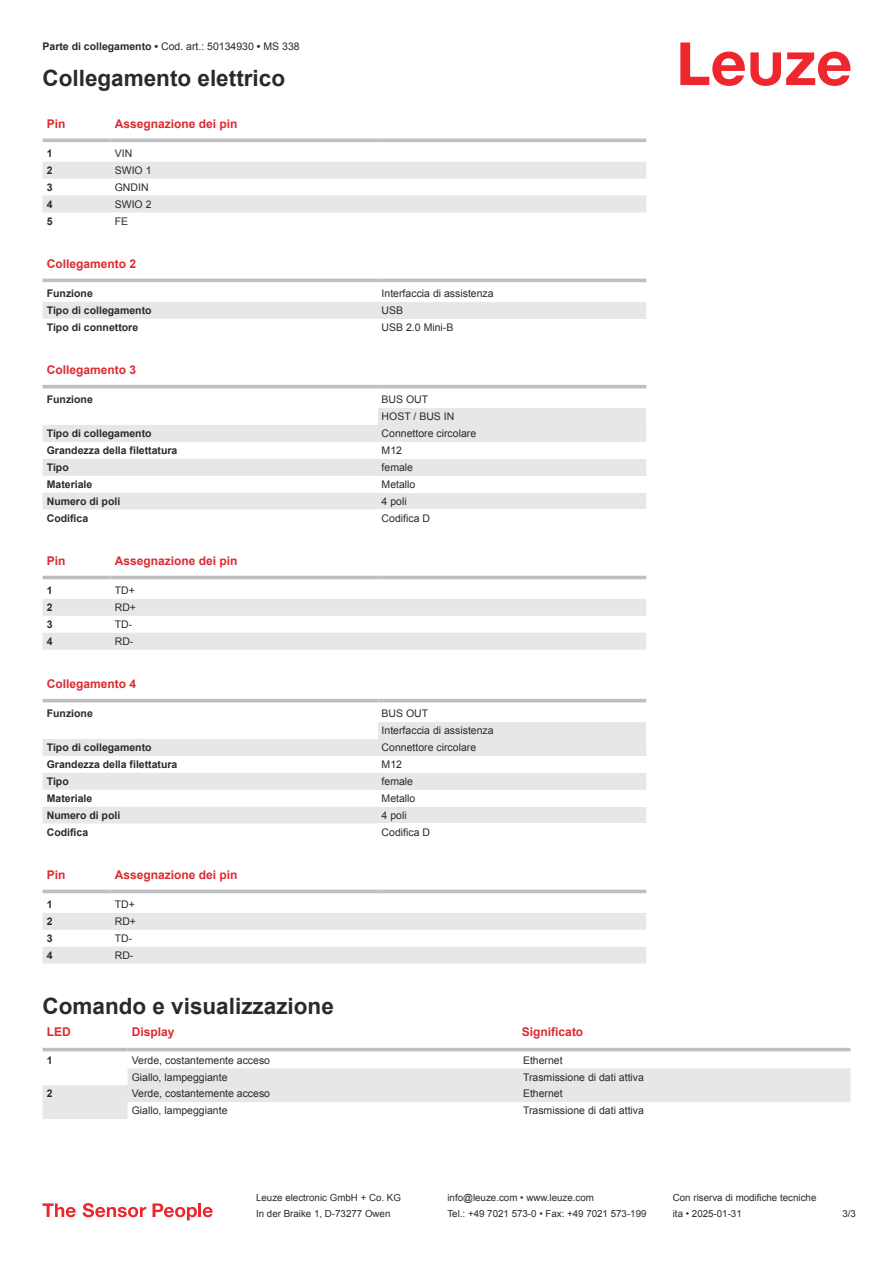
<style>
.page{position:relative;width:893px;height:1263px;background:#fff}
.page>*{position:absolute;margin:0;border:0;box-sizing:border-box;transform-origin:0 0}
.t1{font:700 22.5px "Arial";color:#2b292a}
.t2{font:700 12px "Arial";color:#db2a30}
.t3{font:10.5px/17px "Arial";color:#2b292a}
.t4{font:700 10.5px "Arial";color:#2b292a}
.t5{font:9.75px "Arial";color:#2b292a}
.s1{font-weight:700}
</style>
<div class="page">
<svg style="left:680px;top:43px;width:170px;height:43px"></svg>
<svg style="left:43px;top:138px;width:603px;height:75px"></svg>
<svg style="left:43px;top:162px;width:603px;height:50px"></svg>
<hr style="left:43px;top:139px;width:68px;height:3px;background:#bdbfc1">
<hr style="left:111px;top:139px;width:267px;height:3px;background:#bdbfc1">
<hr style="left:378px;top:139px;width:268px;height:3px;background:#bdbfc1">
<svg style="left:43px;top:278px;width:603px;height:5px"></svg>
<div style="left:43px;top:302px;width:335px;height:17px;background:#e6e7e9"></div>
<hr style="left:43px;top:279px;width:335px;height:3px;background:#bdbfc1">
<hr style="left:378px;top:279px;width:268px;height:3px;background:#bdbfc1">
<div style="left:378px;top:302px;width:268px;height:17px;background:#e6e7e9"></div>
<svg style="left:43px;top:388px;width:603px;height:122px"></svg>
<svg style="left:43px;top:425px;width:335px;height:84px;fill:#e6e7e9"></svg>
<hr style="left:43px;top:385px;width:335px;height:3px;background:#bdbfc1">
<hr style="left:378px;top:385px;width:268px;height:3px;background:#bdbfc1">
<div style="left:378px;top:391px;width:268px;height:17px;background:#fff"></div>
<div style="left:378px;top:408px;width:268px;height:17px;background:#e6e7e9"></div>
<div style="left:378px;top:425px;width:268px;height:17px;background:#e6e7e9"></div>
<div style="left:378px;top:442px;width:268px;height:17px;background:#fff"></div>
<div style="left:378px;top:459px;width:268px;height:17px;background:#e6e7e9"></div>
<div style="left:378px;top:476px;width:268px;height:17px;background:#fff"></div>
<div style="left:378px;top:493px;width:268px;height:16px;background:#e6e7e9"></div>
<div style="left:378px;top:509px;width:268px;height:17px;background:#fff"></div>
<svg style="left:43px;top:575px;width:603px;height:5px"></svg>
<svg style="left:43px;top:599px;width:603px;height:51px"></svg>
<hr style="left:43px;top:576px;width:68px;height:3px;background:#bdbfc1">
<hr style="left:111px;top:576px;width:267px;height:3px;background:#bdbfc1">
<hr style="left:378px;top:576px;width:268px;height:3px;background:#bdbfc1">
<svg style="left:43px;top:702px;width:603px;height:122px"></svg>
<svg style="left:43px;top:739px;width:603px;height:84px;fill:#e6e7e9"></svg>
<hr style="left:43px;top:699px;width:335px;height:3px;background:#bdbfc1">
<hr style="left:378px;top:699px;width:268px;height:3px;background:#bdbfc1">
<div style="left:378px;top:705px;width:268px;height:17px;background:#fff"></div>
<div style="left:378px;top:722px;width:268px;height:17px;background:#e6e7e9"></div>
<div style="left:378px;top:739px;width:268px;height:17px;background:#e6e7e9"></div>
<div style="left:378px;top:756px;width:268px;height:17px;background:#fff"></div>
<div style="left:378px;top:773px;width:268px;height:17px;background:#e6e7e9"></div>
<div style="left:378px;top:790px;width:268px;height:16px;background:#fff"></div>
<div style="left:378px;top:807px;width:268px;height:16px;background:#e6e7e9"></div>
<div style="left:378px;top:823px;width:268px;height:17px;background:#fff"></div>
<svg style="left:43px;top:889px;width:603px;height:5px"></svg>
<svg style="left:43px;top:913px;width:603px;height:50px"></svg>
<hr style="left:43px;top:890px;width:68px;height:3px;background:#bdbfc1">
<hr style="left:111px;top:890px;width:267px;height:3px;background:#bdbfc1">
<hr style="left:378px;top:890px;width:268px;height:3px;background:#bdbfc1">
<svg style="left:43px;top:1047px;width:807px;height:5px;fill:#eceded"></svg>
<svg style="left:43px;top:1068px;width:807px;height:51px"></svg>
<hr style="left:43px;top:1048px;width:21px;height:3px;background:#bdbfc1">
<hr style="left:64px;top:1048px;width:64px;height:3px;background:#bdbfc1">
<hr style="left:128px;top:1048px;width:391px;height:3px;background:#bdbfc1">
<hr style="left:519px;top:1048px;width:331px;height:3px;background:#bdbfc1">
<svg style="left:43px;top:1203px;width:33px;height:14px"></svg>
<svg style="left:83px;top:1203px;width:63px;height:14px"></svg>
<svg style="left:153px;top:1203px;width:44px;height:17px"></svg>
<hr style="left:198px;top:1203px;width:3px;height:14px;background:#ed272d">
<svg style="left:203px;top:1207px;width:10px;height:10px"></svg>
<p class="t3" style="left:43px;top:39px;width:259px"><span class="s1">Parte di collegamento •</span> Cod. art.: 50134930 <span class="s1">•</span> MS 338</p>
<h1 class="t1" style="left:43px;top:70px;width:244px">Collegamento elettrico</h1>
<p class="t2" style="left:47px;top:119px;width:20px">Pin</p>
<p class="t2" style="left:115px;top:119px;width:124px">Assegnazione dei pin</p>
<p class="t4" style="left:47px;top:149px;width:7px">1</p>
<p class="t3" style="left:115px;top:146px;width:19px">VIN</p>
<p class="t4" style="left:47px;top:166px;width:7px">2</p>
<p class="t3" style="left:115px;top:163px;width:38px">SWIO 1</p>
<p class="t4" style="left:47px;top:183px;width:7px">3</p>
<p class="t3" style="left:115px;top:180px;width:35px">GNDIN</p>
<p class="t4" style="left:47px;top:200px;width:7px">4</p>
<p class="t3" style="left:115px;top:197px;width:38px">SWIO 2</p>
<p class="t4" style="left:47px;top:217px;width:7px">5</p>
<p class="t3" style="left:115px;top:213px;width:15px">FE</p>
<p class="t2" style="left:47px;top:259px;width:91px">Collegamento 2</p>
<p class="t4" style="left:47px;top:289px;width:48px">Funzione</p>
<p class="t3" style="left:382px;top:286px;width:114px">Interfaccia di assistenza</p>
<p class="t4" style="left:47px;top:306px;width:106px">Tipo di collegamento</p>
<p class="t3" style="left:382px;top:303px;width:23px">USB</p>
<p class="t4" style="left:47px;top:323px;width:93px">Tipo di connettore</p>
<p class="t3" style="left:382px;top:320px;width:73px">USB 2.0 Mini-B</p>
<p class="t2" style="left:47px;top:365px;width:91px">Collegamento 3</p>
<p class="t4" style="left:47px;top:396px;width:48px">Funzione</p>
<p class="t3" style="left:382px;top:392px;width:74px">BUS OUT<br>HOST / BUS IN</p>
<p class="t4" style="left:47px;top:429px;width:106px">Tipo di collegamento</p>
<p class="t3" style="left:382px;top:426px;width:96px">Connettore circolare</p>
<p class="t4" style="left:47px;top:446px;width:132px">Grandezza della filettatura</p>
<p class="t3" style="left:382px;top:443px;width:22px">M12</p>
<p class="t4" style="left:47px;top:463px;width:23px">Tipo</p>
<p class="t3" style="left:382px;top:460px;width:33px">female</p>
<p class="t4" style="left:47px;top:480px;width:47px">Materiale</p>
<p class="t3" style="left:382px;top:477px;width:35px">Metallo</p>
<p class="t4" style="left:47px;top:497px;width:75px">Numero di poli</p>
<p class="t3" style="left:382px;top:494px;width:27px">4 poli</p>
<p class="t4" style="left:47px;top:514px;width:43px">Codifica</p>
<p class="t3" style="left:382px;top:510px;width:50px">Codifica D</p>
<p class="t2" style="left:47px;top:556px;width:20px">Pin</p>
<p class="t2" style="left:115px;top:556px;width:124px">Assegnazione dei pin</p>
<p class="t4" style="left:47px;top:586px;width:7px">1</p>
<p class="t3" style="left:115px;top:583px;width:22px">TD+</p>
<p class="t4" style="left:47px;top:603px;width:7px">2</p>
<p class="t3" style="left:115px;top:600px;width:23px">RD+</p>
<p class="t4" style="left:47px;top:620px;width:7px">3</p>
<p class="t3" style="left:115px;top:617px;width:19px">TD-</p>
<p class="t4" style="left:47px;top:637px;width:7px">4</p>
<p class="t3" style="left:115px;top:634px;width:20px">RD-</p>
<p class="t2" style="left:47px;top:679px;width:91px">Collegamento 4</p>
<p class="t4" style="left:47px;top:710px;width:48px">Funzione</p>
<p class="t3" style="left:382px;top:706px;width:114px">BUS OUT<br>Interfaccia di assistenza</p>
<p class="t4" style="left:47px;top:743px;width:106px">Tipo di collegamento</p>
<p class="t3" style="left:382px;top:740px;width:96px">Connettore circolare</p>
<p class="t4" style="left:47px;top:760px;width:132px">Grandezza della filettatura</p>
<p class="t3" style="left:382px;top:757px;width:22px">M12</p>
<p class="t4" style="left:47px;top:777px;width:23px">Tipo</p>
<p class="t3" style="left:382px;top:774px;width:33px">female</p>
<p class="t4" style="left:47px;top:794px;width:47px">Materiale</p>
<p class="t3" style="left:382px;top:791px;width:35px">Metallo</p>
<p class="t4" style="left:47px;top:811px;width:75px">Numero di poli</p>
<p class="t3" style="left:382px;top:807px;width:27px">4 poli</p>
<p class="t4" style="left:47px;top:828px;width:43px">Codifica</p>
<p class="t3" style="left:382px;top:824px;width:50px">Codifica D</p>
<p class="t2" style="left:47px;top:870px;width:20px">Pin</p>
<p class="t2" style="left:115px;top:870px;width:124px">Assegnazione dei pin</p>
<p class="t4" style="left:47px;top:900px;width:7px">1</p>
<p class="t3" style="left:115px;top:897px;width:22px">TD+</p>
<p class="t4" style="left:47px;top:917px;width:7px">2</p>
<p class="t3" style="left:115px;top:914px;width:23px">RD+</p>
<p class="t4" style="left:47px;top:934px;width:7px">3</p>
<p class="t3" style="left:115px;top:931px;width:19px">TD-</p>
<p class="t4" style="left:47px;top:951px;width:7px">4</p>
<p class="t3" style="left:115px;top:948px;width:20px">RD-</p>
<h1 class="t1" style="left:43px;top:997px;width:293px">Comando e visualizzazione</h1>
<p class="t2" style="left:47px;top:1027px;width:25px">LED</p>
<p class="t2" style="left:132px;top:1027px;width:44px">Display</p>
<p class="t2" style="left:522px;top:1027px;width:63px">Significato</p>
<p class="t4" style="left:47px;top:1056px;width:7px">1</p>
<p class="t3" style="left:132px;top:1052px;width:140px">Verde, costantemente acceso</p>
<p class="t3" style="left:523px;top:1052px;width:41px">Ethernet</p>
<p class="t3" style="left:132px;top:1069px;width:97px">Giallo, lampeggiante</p>
<p class="t3" style="left:523px;top:1069px;width:122px">Trasmissione di dati attiva</p>
<p class="t4" style="left:47px;top:1090px;width:7px">2</p>
<p class="t3" style="left:132px;top:1086px;width:140px">Verde, costantemente acceso</p>
<p class="t3" style="left:523px;top:1086px;width:41px">Ethernet</p>
<p class="t3" style="left:132px;top:1103px;width:97px">Giallo, lampeggiante</p>
<p class="t3" style="left:523px;top:1103px;width:122px">Trasmissione di dati attiva</p>
<p class="t5" style="left:256px;top:1194px;width:146px">Leuze electronic GmbH + Co. KG</p>
<p class="t5" style="left:447px;top:1194px;width:148px">info@leuze.com • www.leuze.com</p>
<p class="t5" style="left:673px;top:1194px;width:145px">Con riserva di modifiche tecniche</p>
<p class="t5" style="left:256px;top:1210px;width:136px">In der Braike 1, D-73277 Owen</p>
<p class="t5" style="left:447px;top:1210px;width:201px">Tel.: +49 7021 573-0 • Fax: +49 7021 573-199</p>
<p class="t5" style="left:673px;top:1210px;width:70px">ita • 2025-01-31</p>
<p class="t5" style="left:842px;top:1210px;width:15px">3 /3</p>
</div>
